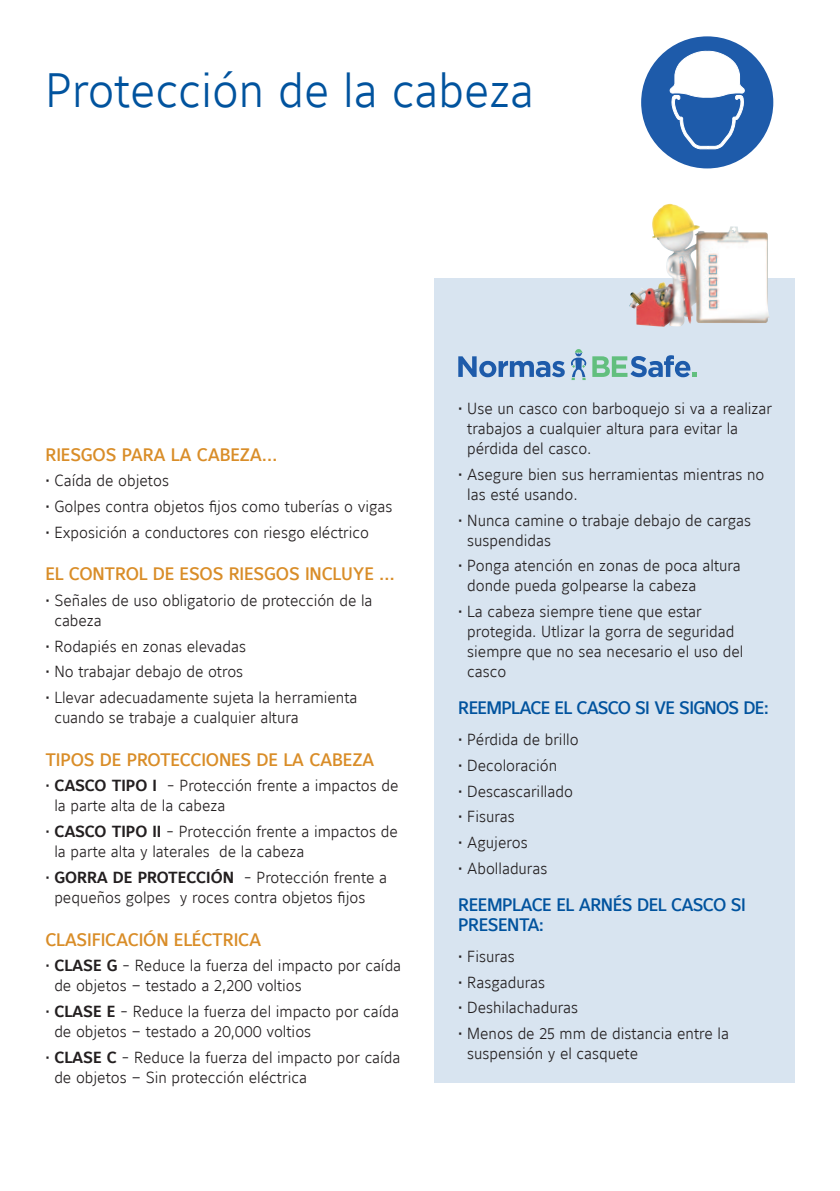
<style>
.page{position:relative;width:840px;height:1191px;background:#fff}
.page>*{position:absolute;margin:0;border:0;box-sizing:border-box;transform-origin:0 0}
.t1{font:48px "Maurea Light Lf";color:#01539e}
.t2{font:18px "Maurea Medium Tf";letter-spacing:-.01em;color:#d98d28}
.t3{font:18px "Maurea Medium Tf";letter-spacing:-.035em;color:#01539e}
.t4{font:16px/20px "Maurea Light Lf";color:#231f20}
.s1{font-family:"Maurea Bold Tf"}
</style>
<div class="page">
<div style="left:434px;top:278px;width:360px;height:804px;background:#d8e4f0"></div>
<img style="left:629px;top:204px;width:55px;height:123px">
<div style="left:640px;top:36px;width:132px;height:132px;background:#1e5baa;border-radius:50%"></div>
<svg style="left:669px;top:51px;width:75px;height:98px"></svg>
<svg style="left:571px;top:349px;width:15px;height:31px"></svg>
<svg style="left:592px;top:355px;width:104px;height:22px"></svg>
<svg style="left:458px;top:356px;width:106px;height:21px"></svg>
<h1 class="t1" style="left:45px;top:64px;width:490px">Protección de la cabeza</h1>
<p class="t2" style="left:45px;top:444px;width:22px">RIESGOS</p>
<p class="t2" style="left:122px;top:444px;width:157px">PARA LA CABEZA…</p>
<p class="t4" style="left:45px;top:471px;width:125px">• Caída de objetos</p>
<p class="t4" style="left:45px;top:496px;width:348px">• Golpes contra objetos fijos como tuberías o vigas</p>
<p class="t4" style="left:45px;top:522px;width:325px">• Exposición a conductores con riesgo eléctrico</p>
<p class="t2" style="left:45px;top:564px;width:47px">EL CONT</p>
<p class="t2" style="left:115px;top:564px;width:76px">ROL DE ESOS</p>
<p class="t2" style="left:228px;top:564px;width:22px">RIESGOS</p>
<p class="t2" style="left:305px;top:564px;width:48px">INCLUYE</p>
<p class="t2" style="left:379px;top:564px;width:17px">…</p>
<p class="t4" style="left:54px;top:590px;width:319px;text-indent:-9px">• Señales de uso obligatorio de protección de la cabeza</p>
<p class="t4" style="left:45px;top:636px;width:202px">• Rodapiés en zonas elevadas</p>
<p class="t4" style="left:45px;top:662px;width:199px">• No trabajar debajo de otros</p>
<p class="t4" style="left:54px;top:687px;width:304px;text-indent:-9px">• Llevar adecuadamente sujeta la herramienta cuando se trabaje a cualquier altura</p>
<p class="t2" style="left:45px;top:749px;width:11px">TIPOS</p>
<p class="t2" style="left:100px;top:749px;width:112px">DE PROTECCIONES</p>
<p class="t2" style="left:256px;top:749px;width:98px">DE LA CABEZA</p>
<p class="t4" style="left:54px;top:776px;width:345px;text-indent:-9px">• <span class="s1">CASCO TIPO I</span> - Protección frente a impactos de la parte alta de la cabeza</p>
<p class="t4" style="left:54px;top:821px;width:345px;text-indent:-9px">• <span class="s1">CASCO TIPO II</span> - Protección frente a impactos de la parte alta y laterales de la cabeza</p>
<p class="t4" style="left:54px;top:867px;width:334px;text-indent:-9px">• <span class="s1">GORRA DE PROTECCIÓN</span> - Protección frente a pequeños golpes y roces contra objetos fijos</p>
<p class="t2" style="left:45px;top:929px;width:104px">CLASI FICACIÓN</p>
<p class="t2" style="left:174px;top:929px;width:88px">ELÉCTRICA</p>
<p class="t4" style="left:54px;top:955px;width:348px;text-indent:-9px">• <span class="s1">CLASE G</span> - Reduce la fuerza del impacto por caída de objetos – testado a 2,200 voltios</p>
<p class="t4" style="left:54px;top:1001px;width:346px;text-indent:-9px">• <span class="s1">CLASE E</span> - Reduce la fuerza del impacto por caída de objetos – testado a 20,000 voltios</p>
<p class="t4" style="left:54px;top:1047px;width:347px;text-indent:-9px">• <span class="s1">CLASE C</span> - Reduce la fuerza del impacto por caída de objetos – Sin protección eléctrica</p>
<p class="t4" style="left:467px;top:399px;width:306px;text-indent:-9px">• Use un casco con barboquejo si va a realizar trabajos a cualquier altura para evitar la pérdida del casco.</p>
<p class="t4" style="left:467px;top:464px;width:298px;text-indent:-9px">• Asegure bien sus herramientas mientras no las esté usando.</p>
<p class="t4" style="left:467px;top:510px;width:285px;text-indent:-9px">• Nunca camine o trabaje debajo de cargas suspendidas</p>
<p class="t4" style="left:467px;top:556px;width:275px;text-indent:-9px">• Ponga atención en zonas de poca altura donde pueda golpearse la cabeza</p>
<p class="t4" style="left:467px;top:601px;width:277px;text-indent:-9px">• La cabeza siempre tiene que estar protegida. Utlizar la gorra de seguridad siempre que no sea necesario el uso del casco</p>
<p class="t3" style="left:458px;top:697px;width:232px">REEMPLACE EL CASCO SI VE SIGNOS</p>
<p class="t3" style="left:743px;top:697px;width:27px">DE :</p>
<p class="t4" style="left:458px;top:730px;width:122px">• Pérdida de brillo</p>
<p class="t4" style="left:458px;top:755px;width:100px">• Decoloración</p>
<p class="t4" style="left:458px;top:781px;width:116px">• Descascarillado</p>
<p class="t4" style="left:458px;top:807px;width:58px">• Fisuras</p>
<p class="t4" style="left:458px;top:832px;width:71px">• Agujeros</p>
<p class="t4" style="left:458px;top:858px;width:90px">• Abolladuras</p>
<p class="t3" style="left:458px;top:894px;width:154px">REEMPLACE EL ARNÉS</p>
<p class="t3" style="left:636px;top:894px;width:102px">DE L CASCOSI</p>
<p class="t3" style="left:458px;top:914px;width:32px">PRESENTA</p>
<p class="t3" style="left:538px;top:914px;width:7px">:</p>
<p class="t4" style="left:458px;top:946px;width:58px">• Fisuras</p>
<p class="t4" style="left:458px;top:972px;width:88px">• Rasgaduras</p>
<p class="t4" style="left:458px;top:998px;width:121px">• Deshilachaduras</p>
<p class="t4" style="left:467px;top:1023px;width:263px;text-indent:-9px">• Menos de 25 mm de distancia entre la suspensión y el casquete</p>
</div>
